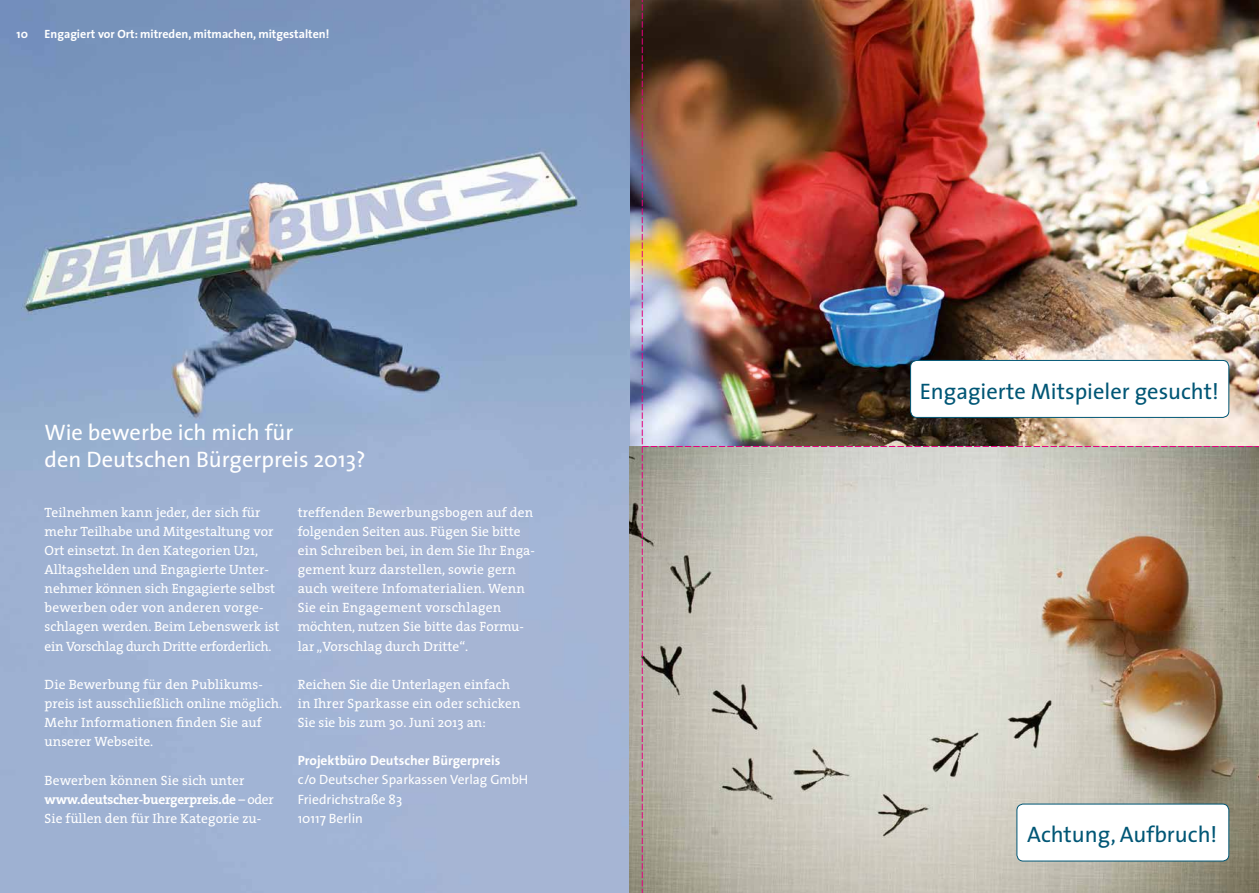
<style>
.page{position:relative;width:1259px;height:893px;background:#fff}
.page>*{position:absolute;margin:0;border:0;box-sizing:border-box;transform-origin:0 0}
.t1{font:22.5px/27px "The Sans";color:#fff}
.t2{font:22.5px "The Sans";color:#005675}
.t3{font:13.5px/19.2px "The Serif";color:#fff}
.t4{font:13.5px/19.2px "The Sans";color:#fff}
.t5{font:700 13.5px "The Sans";color:#fff}
.t6{font:700 12px "The Sans";color:#fff}
.s1{font-weight:700}
</style>
<div class="page">
<svg style="left:0;top:0;width:629px;height:893px;background:#96aacb"></svg>
<img style="left:642px;top:0;width:617px;height:893px">
<div style="left:910px;top:360px;width:318px;height:57px;background:#fff;border-radius:6px"></div>
<div style="left:910px;top:360px;width:319px;height:58px;border:1px solid #005675;border-radius:6px"></div>
<p class="t6" style="left:17px;top:24px;width:13px">10</p>
<p class="t6" style="left:45px;top:24px;width:286px">Engagiert vor Ort: mitreden, mitmachen, mitgestalten!</p>
<h1 class="t1" style="left:45px;top:418px;width:322px">Wie bewerbe ich mich für<br>den Deutschen Bürgerpreis 2013?</h1>
<p class="t3" style="left:45px;top:502px;width:236px">Teilnehmen kann jeder, der sich für mehr Teilhabe und Mitgestaltung vor Ort einsetzt. In den Kategorien U21, Alltagshelden und Engagierte Unter&shy;nehmer können sich Engagierte selbst bewerben oder von anderen vorge-- schlagen werden. Beim Lebenswerk ist ein Vorschlag durch Dritte erforderlich.</p>
<p class="t3" style="left:45px;top:674px;width:239px">Die Bewerbung für den Publikums&shy;preis ist ausschließlich online möglich.<br>Mehr Informationen finden Sie auf unserer Webseite.</p>
<p class="t3" style="left:45px;top:770px;width:231px">Bewerben können Sie sich unter <span class="s1">www.deutscher-buergerpreis.de</span> – oder<br>Sie füllen den für Ihre Kategorie zu-</p>
<p class="t3" style="left:298px;top:502px;width:239px">treffenden Bewerbungsbogen auf den folgenden Seiten aus. Fügen Sie bitte ein Schreiben bei, in dem Sie Ihr Enga&shy;gement kurz darstellen, sowie gern auch weitere Infomaterialien. Wenn Sie ein Engagement vorschlagen möchten, nutzen Sie bitte das Formu&shy;lar „Vorschlag durch Dritte“.</p>
<p class="t3" style="left:298px;top:674px;width:224px">Reichen Sie die Unterlagen einfach in Ihrer Sparkasse ein oder schicken<br>Sie sie bis zum 30. Juni 2013 an:</p>
<p class="t5" style="left:298px;top:749px;width:204px">Projektbüro Deutscher Bürgerpreis</p>
<p class="t4" style="left:298px;top:770px;width:232px">c/o Deutscher Sparkassen Verlag GmbH<br>Friedrichstraße 83<br>10117 Berlin</p>
<h1 class="t2" style="left:919px;top:372px;width:301px">Engagierte Mitspieler gesucht!</h1>
<h1 class="t2" style="left:1027px;top:816px;width:192px">Achtung, Aufbruch!</h1>
</div>
